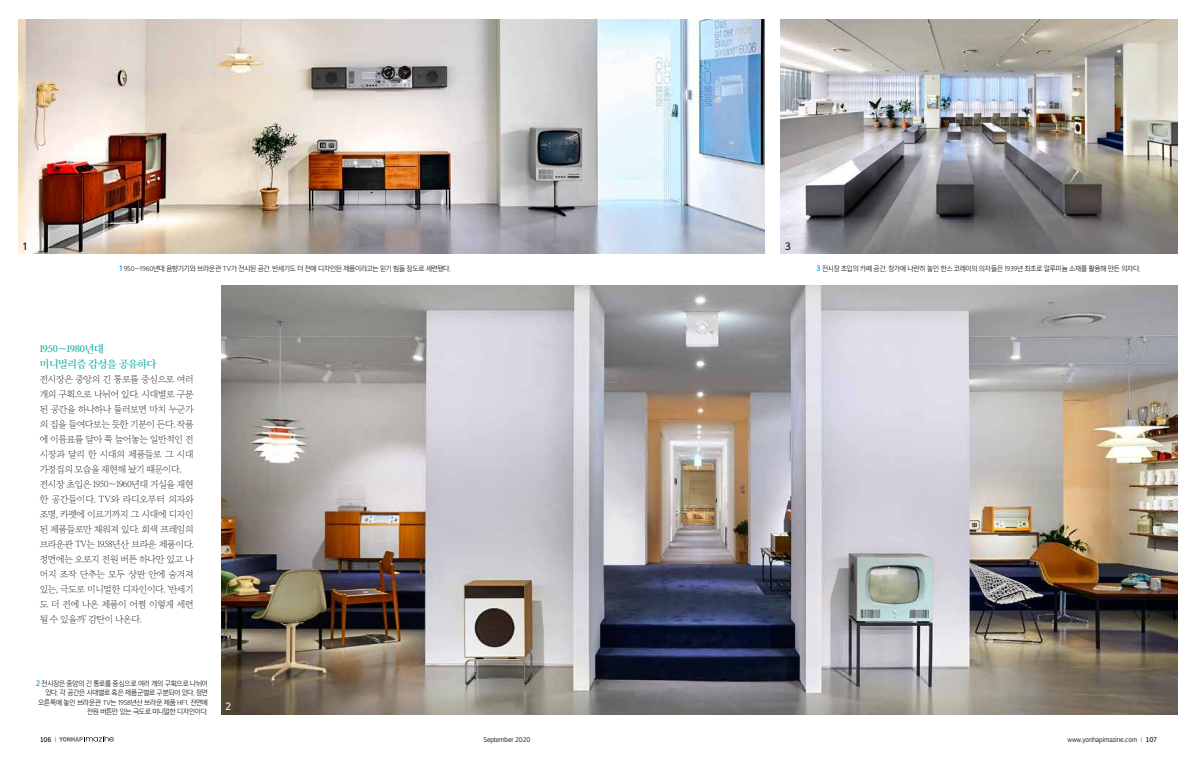
<style>
.page{position:relative;width:1197px;height:766px;background:#fff}
.page>*{position:absolute;margin:0;border:0;box-sizing:border-box;transform-origin:0 0}
.t1{font:10px/15px "Yoon Myungjo Pro 750";letter-spacing:-.05em;color:#25b5ab}
.t2{font:9.5px "Yoon Gothic Pro 760";color:#000}
.t3{font:9.5px "Yoon Gothic Pro 760";color:#fff}
.t4{font:9.2px/15px "Yoon Myungjo Pro 710";letter-spacing:-.05em;color:#000}
.t5{font:7px/9.5px "Yoon Gothic Pro 730";letter-spacing:-.025em;color:#000;text-align:right;scale:.96 1}
.t6{font:500 7px "Arita Heiti";letter-spacing:-.025em;color:#000}
.t7{font:700 7px "Arita Heiti";color:#000}
.s1{font-family:"Yoon Gothic Pro 770";color:#009fe3}
.s2{font-weight:300}
.s3{font-weight:700}
</style>
<div class="page">
<svg style="left:59px;top:736px;width:55px;height:5px"></svg>
<img style="left:221px;top:285px;width:955px;height:429px">
<img style="left:19px;top:20px;width:745px;height:234px">
<img style="left:780px;top:20px;width:396px;height:234px">
<p class="t2" style="left:23px;top:240px;width:5px">1</p>
<p class="t2" style="left:785px;top:240px;width:7px">3</p>
<p class="t5" style="left:119px;top:263px;width:346px"><span class="s1">1</span> 950∼1960년대 음향기기와 브라운관 TV가 전시된 공간. 반세기도 더 전에 디자인된 제품이라고는 믿기 힘들 정도로 세련됐다.</p>
<p class="t5" style="left:816px;top:263px;width:339px"><span class="s1">3</span> 전시장 초입의 카페 공간. 창가에 나란히 놓인 한스 코레이의 의자들은 1939년 최초로 알루미늄 소재를 활용해 만든 의자다.</p>
<p class="t1" style="left:40px;top:341px;width:118px">1950∼1980년대<br>미니멀리즘 감성을 공유하다</p>
<p class="t4" style="left:40px;top:371px;width:156px">전시장은 중앙의 긴 통로를 중심으로 여러 개의 구획으로 나뉘어 있다. 시대별로 구분 된 공간을 하나하나 둘러보면 마치 누군가 의 집을 들여다보는 듯한 기분이 든다. 작품 에 이름표를 달아 쭉 늘어놓는 일반적인 전 시장과 달리 한 시대의 제품들로 그 시대 가정집의 모습을 재현해 놨기 때문이다. 전시장 초입은 1950∼1960년대 거실을 재현 한 공간들이다. TV와 라디오부터 의자와 조명, 카펫에 이르기까지 그 시대에 디자인 된 제품들로만 채워져 있다. 회색 프레임의 브라운관 TV는 1958년산 브라운 제품이다. 정면에는 오로지 전원 버튼 하나만 있고 나 머지 조작 단추는 모두 상판 안에 숨겨져 있는, 극도로 미니멀한 디자인이다. ‘반세기 도 더 전에 나온 제품이 어쩜 이렇게 세련 될 수 있을까’ 감탄이 나온다.</p>
<p class="t5" style="left:36px;top:678px;width:181px"><span class="s1">2</span> 전시장은 중앙의 긴 통로를 중심으로 여러 개의 구획으로 나뉘어 있다. 각 공간은 시대별로 혹은 제품군별로 구분되어 있다. 정면 오른쪽에 놓인 브라운관 TV는 1958년산 브라운 제품 HF1. 전면에 전원 버튼만 있는 극도로 미니멀한 디자인이다.</p>
<p class="t3" style="left:225px;top:699px;width:7px">2</p>
<p class="t7" style="left:40px;top:734px;width:18px">106 <span class="s2">I</span></p>
<p class="t6" style="left:483px;top:735px;width:48px">September 2020</p>
<p class="t6" style="left:1067px;top:735px;width:91px">www.yonhapimazine.com <span class="s2">I</span> <span class="s3">107</span></p>
</div>
